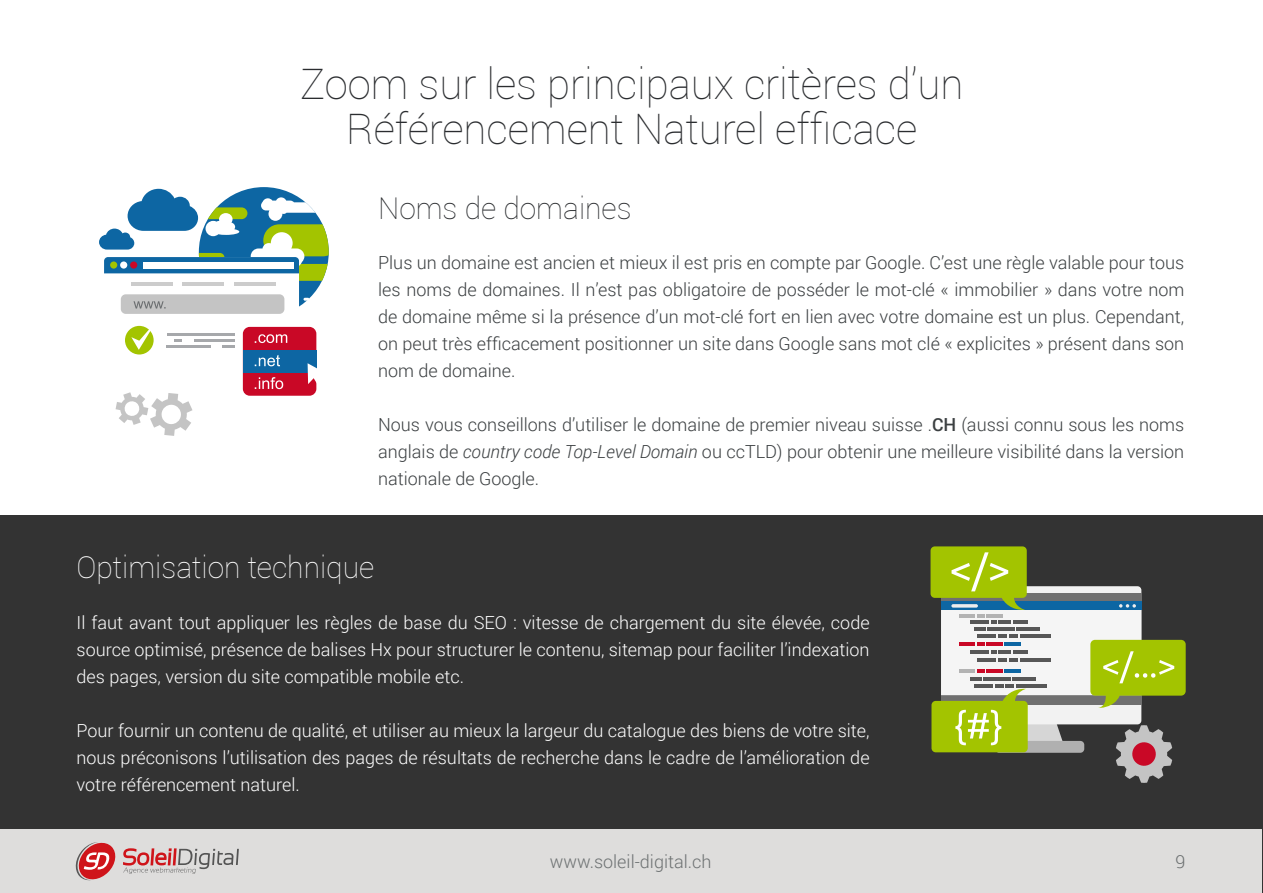
<style>
.page{position:relative;width:1263px;height:893px;background:#fff}
.page>*{position:absolute;margin:0;border:0;box-sizing:border-box;transform-origin:0 0}
.t1{font:100 42px/45px "Roboto";color:#2b2d30;text-align:center}
.t2{font:100 30px "Roboto";color:#fff}
.t3{font:100 30px "Roboto";color:#2b2d30}
.t4{font:300 18px/27px "Roboto";color:#3b3f41;text-align:justify}
.t5{font:300 18px/27px "Roboto";color:#fff;text-align:justify}
.t6{font:300 18px "Roboto";color:#6d7172}
.s1{font-weight:500}
.s2{font-style:italic}
</style>
<div class="page">
<div style="left:0;top:516px;width:1262px;height:377px;background:#333"></div>
<div style="left:199px;top:187px;width:130px;height:130px;background:#0d66a3;border-radius:50%"></div>
<div style="left:104px;top:257px;width:195px;height:132px;background:#fff;border-radius:5px"></div>
<div style="left:121px;top:294px;width:163px;height:20px;background:#c4c4c4;border-radius:5px"></div>
<hr style="left:182px;top:283px;width:41px;height:3px;background:#ccc">
<hr style="left:131px;top:283px;width:42px;height:3px;background:#ccc">
<hr style="left:234px;top:283px;width:41px;height:3px;background:#ccc">
<svg style="left:115px;top:298px;width:202px;height:138px"></svg>
<svg style="left:99px;top:189px;width:230px;height:92px"></svg>
<svg style="left:930px;top:546px;width:256px;height:237px"></svg>
<div style="left:0;top:829px;width:1261px;height:64px;background:#dedddc"></div>
<svg style="left:75px;top:842px;width:164px;height:39px"></svg>
<h1 class="t1" style="left:300px;top:60px;width:664px">Zoom sur les principaux critères d’un<br>Référencement Naturel efficace</h1>
<h2 class="t3" style="left:378px;top:187px;width:255px">Noms de domaines</h2>
<p class="t4" style="left:378px;top:248px;width:808px">Plus un domaine est ancien et mieux il est pris en compte par Google. C’est une règle valable pour tous les noms de domaines. Il n’est pas obligatoire de posséder le mot-clé « immobilier » dans votre nom de domaine même si la présence d’un mot-clé fort en lien avec votre domaine est un plus. Cependant, on peut très efficacement positionner un site dans Google sans mot clé « explicites » présent dans son nom de domaine.</p>
<p class="t4" style="left:378px;top:410px;width:808px">Nous vous conseillons d’utiliser le domaine de premier niveau suisse .<span class="s1">CH</span> (aussi connu sous les noms anglais de <span class="s2">country code Top-Level Domain</span> ou ccTLD) pour obtenir une meilleure visibilité dans la version nationale de Google.</p>
<h2 class="t2" style="left:77px;top:546px;width:299px">Optimisation technique</h2>
<p class="t5" style="left:77px;top:609px;width:794px">Il faut avant tout appliquer les règles de base du SEO : vitesse de chargement du site élevée, code source optimisé, présence de balises Hx pour structurer le contenu, sitemap pour faciliter l’indexation des pages, version du site compatible mobile etc.</p>
<p class="t5" style="left:77px;top:717px;width:794px">Pour fournir un contenu de qualité, et utiliser au mieux la largeur du catalogue des biens de votre site, nous préconisons l’utilisation des pages de résultats de recherche dans le cadre de l’amélioration de votre référencement naturel.</p>
<p class="t6" style="left:550px;top:849px;width:163px">www.soleil-digital.ch</p>
<p class="t6" style="left:1175px;top:849px;width:11px">9</p>
</div>
